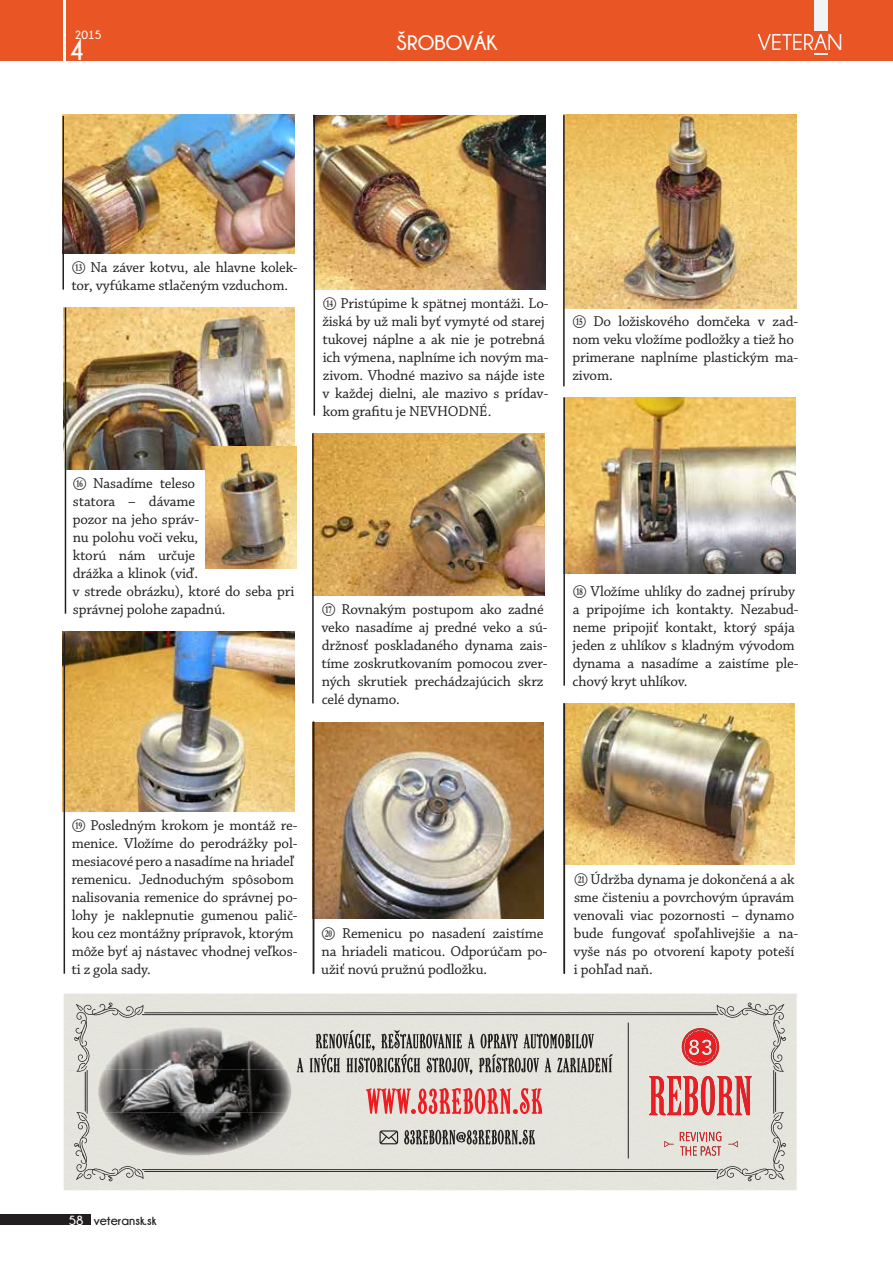
<style>
.page{position:relative;width:893px;height:1263px;background:#fff}
.page>*{position:absolute;margin:0;border:0;box-sizing:border-box;transform-origin:0 0}
.t1{font:700 27.6px "Champagne&Limousines";color:#fff}
.t2{font:700 21px "Champagne&Limousines";color:#fff}
.text_sroubovak{font:15px/18px "Chaparral Pro";letter-spacing:-.01em;color:#231f20}
.t3{font:700 13.2px "Champagne&Limousines";color:#231f20}
.t4{font:700 12px "Champagne&Limousines";color:#fff}
.s1{font-family:"Numberpile Reversed";font-size:10.5px}
.s2{color:#fff}
</style>
<div class="page">
<div style="left:64px;top:993px;width:733px;height:197px;background:#e4e5dd"></div>
<svg style="left:74px;top:1002px;width:71px;height:70px;background:#d0d0c9"></svg>
<hr style="left:142px;top:1014px;width:576px;height:1px;background:#231f20">
<hr style="left:142px;top:1169px;width:576px;height:1px;background:#231f20">
<hr style="left:87px;top:1070px;width:1px;height:44px;background:#231f20">
<svg style="left:74px;top:1112px;width:70px;height:69px;background:#d0d0c9"></svg>
<hr style="left:144px;top:1171px;width:573px;height:1px;background:#231f20">
<hr style="left:144px;top:1012px;width:573px;height:1px;background:#231f20">
<hr style="left:85px;top:1072px;width:1px;height:39px;background:#231f20">
<svg style="left:649px;top:1002px;width:137px;height:179px;background:#dbc1bb"></svg>
<img style="left:103px;top:1027px;width:183px;height:42px">
<img style="left:98px;top:1069px;width:193px;height:44px">
<img style="left:103px;top:1112px;width:111px;height:44px">
<img style="left:214px;top:1112px;width:72px;height:42px">
<svg style="left:297px;top:1030px;width:316px;height:44px;background:#b1b0ab"></svg>
<svg style="left:366px;top:1088px;width:176px;height:26px;background:#e88987"></svg>
<hr style="left:628px;top:1022px;width:1px;height:136px;background:#231f20">
<svg style="left:404px;top:1130px;width:131px;height:14px;background:#868480"></svg>
<svg style="left:379px;top:1130px;width:19px;height:14px"></svg>
<img style="left:62px;top:115px;width:232px;height:139px">
<hr style="left:62px;top:116px;width:2px;height:174px;background:#231f20">
<img style="left:313px;top:116px;width:232px;height:174px">
<hr style="left:314px;top:115px;width:1px;height:301px;background:#231f20">
<img style="left:565px;top:115px;width:232px;height:193px">
<hr style="left:563px;top:115px;width:2px;height:271px;background:#231f20">
<img style="left:64px;top:307px;width:230px;height:163px">
<img style="left:205px;top:446px;width:91px;height:122px">
<hr style="left:65px;top:307px;width:1px;height:307px;background:#231f20">
<img style="left:314px;top:433px;width:230px;height:162px">
<img style="left:565px;top:398px;width:230px;height:175px">
<hr style="left:563px;top:398px;width:2px;height:288px;background:#231f20">
<img style="left:62px;top:632px;width:232px;height:180px">
<hr style="left:64px;top:632px;width:1px;height:342px;background:#231f20">
<img style="left:312px;top:723px;width:232px;height:195px">
<hr style="left:313px;top:722px;width:1px;height:252px;background:#231f20">
<img style="left:565px;top:703px;width:230px;height:161px">
<hr style="left:312px;top:433px;width:2px;height:270px;background:#231f20">
<hr style="left:564px;top:703px;width:1px;height:271px;background:#231f20">
<div style="left:0;top:0;width:893px;height:60px;background:#e95524"></div>
<svg style="left:758px;top:34px;width:83px;height:20px"></svg>
<div style="left:814px;top:0;width:13px;height:31px;background:#f2f3f4"></div>
<hr style="left:64px;top:0;width:2px;height:61px;background:#fff">
<div style="left:0;top:1214px;width:90px;height:11px;background:#231f20"></div>
<p class="t4" style="left:75px;top:28px;width:28px">2015</p>
<h1 class="t1" style="left:69px;top:36px;width:17px">4</h1>
<h2 class="t2" style="left:397px;top:31px;width:103px">ŠROBOVÁK</h2>
<p class="text_sroubovak" style="left:71px;top:258px;width:228px"><span class="s1">N</span> Na záver kotvu, ale hlavne kolek&shy;tor, vyfúkame stlačeným vzduchom.</p>
<p class="text_sroubovak" style="left:72px;top:474px;width:224px"><span class="s1">Q</span> Nasadíme teleso<br>statora – dávame<br>pozor na jeho správ-<br>nu polohu voči veku,<br>ktorú nám určuje<br>drážka a klinok (viď.<br>v strede obrázku), ktoré do seba pri správnej polohe zapadnú.</p>
<p class="text_sroubovak" style="left:322px;top:294px;width:228px"><span class="s1">O</span> Pristúpime k spätnej montáži. Lo&shy;žiská by už mali byť vymyté od starej tukovej náplne a ak nie je potrebná ich výmena, naplníme ich novým ma&shy;zivom. Vhodné mazivo sa nájde iste v každej dielni, ale mazivo s prídav&shy;kom grafitu je NEVHODNÉ.</p>
<p class="text_sroubovak" style="left:572px;top:312px;width:227px"><span class="s1">P</span> Do ložiskového domčeka v zad&shy;nom veku vložíme podložky a tiež ho primerane naplníme plastickým ma&shy;zivom.</p>
<p class="text_sroubovak" style="left:321px;top:600px;width:228px"><span class="s1">R</span> Rovnakým postupom ako zadné veko nasadíme aj predné veko a sú&shy;držnosť poskladaného dynama zais&shy;tíme zoskrutkovaním pomocou zver&shy;ných skrutiek prechádzajúcich skrz celé dynamo.</p>
<p class="text_sroubovak" style="left:573px;top:582px;width:227px"><span class="s1">S</span> Vložíme uhlíky do zadnej príruby a pripojíme ich kontakty. Nezabud&shy;neme pripojiť kontakt, ktorý spája jeden z uhlíkov s kladným vývodom dynama a nasadíme a zaistíme ple&shy;chový kryt uhlíkov.</p>
<p class="text_sroubovak" style="left:71px;top:816px;width:228px"><span class="s1">T</span> Posledným krokom je montáž re&shy;menice. Vložíme do perodrážky pol&shy;mesiacové pero a nasadíme na hriadeľ remenicu. Jednoduchým spôsobom nalisovania remenice do správnej po&shy;lohy je naklepnutie gumenou palič&shy;kou cez montážny prípravok, ktorým môže byť aj nástavec vhodnej veľkos&shy;ti z gola sady.</p>
<p class="text_sroubovak" style="left:321px;top:924px;width:227px"><span class="s1">U</span> Remenicu po nasadení zaistíme na hriadeli maticou. Odporúčam po&shy;užiť novú pružnú podložku.</p>
<p class="text_sroubovak" style="left:573px;top:870px;width:226px"><span class="s1">V</span> Údržba dynama je dokončená a ak sme čisteniu a povrchovým úpravám venovali viac pozornosti – dynamo bude fungovať spoľahlivejšie a na&shy;vyše nás po otvorení kapoty poteší i pohľad naň.</p>
<p class="t3" style="left:69px;top:1213px;width:89px"><span class="s2">58</span> veteransk.sk</p>
</div>
